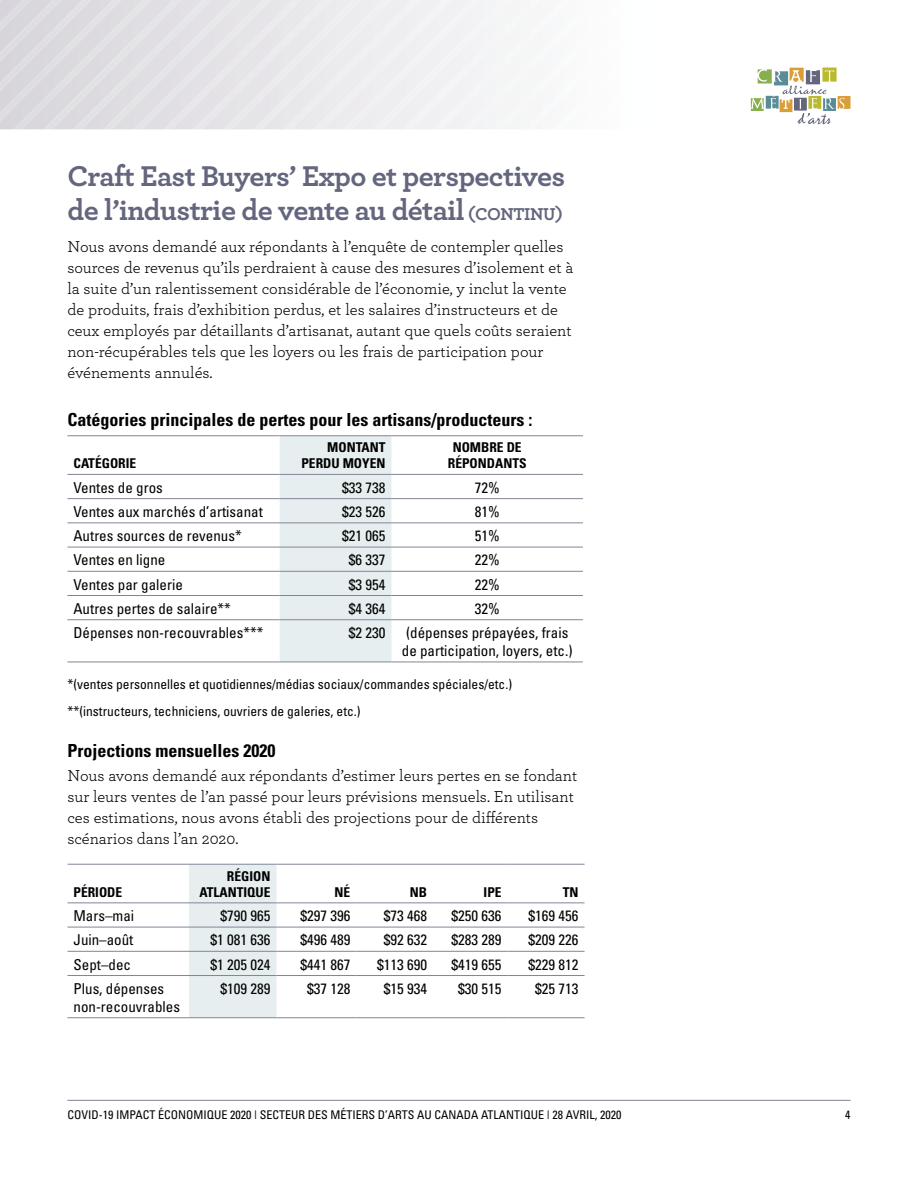
<style>
.page{position:relative;width:918px;height:1188px;background:#fff}
.page>*{position:absolute;margin:0;border:0;box-sizing:border-box;transform-origin:0 0}
.t1{font:700 30px/34.5px "Archer";letter-spacing:-.02em;color:#63667d}
.t2{font:700 condensed 18px "Univers";color:#000}
.t3{font:16.5px/21px "Archer";color:#000}
.t4{font:condensed 15px/18px "Univers";color:#000}
.t5{font:condensed 13.5px/26.2px "Univers";color:#000}
.t6{font:700 condensed 13.5px/16.2px "Univers";color:#000;text-align:right}
.t7{font:condensed 12px "Univers";color:#000}
.s1{font-size:18px}
</style>
<div class="page">
<hr style="left:68px;top:1100px;width:782px;height:1px;background:#838597">
<svg style="left:751px;top:68px;width:99px;height:56px"></svg>
<svg style="left:0;top:0;width:506px;height:129px"></svg>
<div style="left:280px;top:436px;width:112px;height:226px;background:#e6eeef"></div>
<hr style="left:68px;top:435px;width:212px;height:1px;background:#838597">
<hr style="left:68px;top:474px;width:212px;height:1px;background:#838597">
<hr style="left:68px;top:498px;width:212px;height:1px;background:#838597">
<hr style="left:280px;top:498px;width:111px;height:1px;background:#838597">
<hr style="left:392px;top:498px;width:191px;height:1px;background:#838597">
<hr style="left:68px;top:522px;width:212px;height:1px;background:#838597">
<hr style="left:280px;top:522px;width:111px;height:1px;background:#838597">
<hr style="left:392px;top:522px;width:191px;height:1px;background:#838597">
<hr style="left:68px;top:547px;width:212px;height:1px;background:#838597">
<hr style="left:280px;top:547px;width:111px;height:1px;background:#838597">
<hr style="left:392px;top:547px;width:191px;height:1px;background:#838597">
<hr style="left:68px;top:571px;width:212px;height:1px;background:#838597">
<hr style="left:280px;top:571px;width:111px;height:1px;background:#838597">
<hr style="left:392px;top:571px;width:191px;height:1px;background:#838597">
<hr style="left:68px;top:595px;width:212px;height:1px;background:#838597">
<hr style="left:280px;top:595px;width:111px;height:1px;background:#838597">
<hr style="left:392px;top:595px;width:191px;height:1px;background:#838597">
<hr style="left:68px;top:619px;width:212px;height:1px;background:#838597">
<hr style="left:280px;top:619px;width:111px;height:1px;background:#838597">
<hr style="left:392px;top:619px;width:191px;height:1px;background:#838597">
<hr style="left:68px;top:662px;width:212px;height:1px;background:#838597">
<hr style="left:280px;top:662px;width:111px;height:1px;background:#838597">
<hr style="left:392px;top:662px;width:191px;height:1px;background:#838597">
<hr style="left:280px;top:435px;width:111px;height:1px;background:#838597">
<hr style="left:392px;top:435px;width:191px;height:1px;background:#838597">
<hr style="left:280px;top:474px;width:111px;height:1px;background:#838597">
<hr style="left:392px;top:474px;width:191px;height:1px;background:#838597">
<div style="left:189px;top:865px;width:87px;height:152px;background:#e6eeef"></div>
<hr style="left:433px;top:864px;width:75px;height:1px;background:#838597">
<hr style="left:508px;top:864px;width:77px;height:1px;background:#838597">
<hr style="left:433px;top:902px;width:75px;height:1px;background:#838597">
<hr style="left:508px;top:902px;width:77px;height:1px;background:#838597">
<hr style="left:68px;top:927px;width:121px;height:1px;background:#838597">
<hr style="left:189px;top:927px;width:87px;height:1px;background:#838597">
<hr style="left:276px;top:927px;width:80px;height:1px;background:#838597">
<hr style="left:356px;top:927px;width:77px;height:1px;background:#838597">
<hr style="left:433px;top:927px;width:75px;height:1px;background:#838597">
<hr style="left:508px;top:927px;width:77px;height:1px;background:#838597">
<hr style="left:68px;top:951px;width:121px;height:1px;background:#838597">
<hr style="left:189px;top:951px;width:87px;height:1px;background:#838597">
<hr style="left:276px;top:951px;width:80px;height:1px;background:#838597">
<hr style="left:356px;top:951px;width:77px;height:1px;background:#838597">
<hr style="left:433px;top:951px;width:75px;height:1px;background:#838597">
<hr style="left:508px;top:951px;width:77px;height:1px;background:#838597">
<hr style="left:68px;top:975px;width:121px;height:1px;background:#838597">
<hr style="left:189px;top:975px;width:87px;height:1px;background:#838597">
<hr style="left:276px;top:975px;width:80px;height:1px;background:#838597">
<hr style="left:356px;top:975px;width:77px;height:1px;background:#838597">
<hr style="left:433px;top:975px;width:75px;height:1px;background:#838597">
<hr style="left:508px;top:975px;width:77px;height:1px;background:#838597">
<hr style="left:68px;top:1017px;width:121px;height:1px;background:#838597">
<hr style="left:189px;top:1017px;width:87px;height:1px;background:#838597">
<hr style="left:276px;top:1017px;width:80px;height:1px;background:#838597">
<hr style="left:356px;top:1017px;width:77px;height:1px;background:#838597">
<hr style="left:433px;top:1017px;width:75px;height:1px;background:#838597">
<hr style="left:508px;top:1017px;width:77px;height:1px;background:#838597">
<hr style="left:68px;top:864px;width:121px;height:1px;background:#838597">
<hr style="left:189px;top:864px;width:87px;height:1px;background:#838597">
<hr style="left:276px;top:864px;width:80px;height:1px;background:#838597">
<hr style="left:356px;top:864px;width:77px;height:1px;background:#838597">
<hr style="left:68px;top:902px;width:121px;height:1px;background:#838597">
<hr style="left:189px;top:902px;width:87px;height:1px;background:#838597">
<hr style="left:276px;top:902px;width:80px;height:1px;background:#838597">
<hr style="left:356px;top:902px;width:77px;height:1px;background:#838597">
<h1 class="t1" style="left:68px;top:157px;width:499px">Craft East Buyers’ Expo et perspectives de l’industrie de vente au détail <span class="s1">(CONTINU)</span></h1>
<p class="t3" style="left:68px;top:235px;width:507px">Nous avons demandé aux répondants à l’enquête de contempler quelles sources de revenus qu’ils perdraient à cause des mesures d’isolement et à la suite d’un ralentissement considérable de l’économie, y inclut la vente de produits, frais d’exhibition perdus, et les salaires d’instructeurs et de ceux employés par détaillants d’artisanat, autant que quels coûts seraient non-récupérables tels que les loyers ou les frais de participation pour événements annulés.</p>
<p class="t2" style="left:68px;top:408px;width:466px">Catégories principales de pertes pour les artisans/producteurs :</p>
<p class="t6" style="left:74px;top:455px;width:64px">CATÉGORIE</p>
<p class="t6" style="left:301px;top:439px;width:86px">MONTANT<br>PERDU MOYEN</p>
<p class="t6" style="left:448px;top:439px;width:80px;text-align:center">NOMBRE DE<br>RÉPONDANTS</p>
<p class="t4" style="left:74px;top:478px;width:91px">Ventes de gros</p>
<p class="t4" style="left:342px;top:478px;width:45px">$33 738</p>
<p class="t4" style="left:475px;top:478px;width:26px">72%</p>
<p class="t4" style="left:74px;top:502px;width:191px">Ventes aux marchés d’artisanat</p>
<p class="t4" style="left:342px;top:502px;width:45px">$23 526</p>
<p class="t4" style="left:475px;top:502px;width:26px">81%</p>
<p class="t4" style="left:74px;top:526px;width:170px">Autres sources de revenus*</p>
<p class="t4" style="left:342px;top:526px;width:45px">$21 065</p>
<p class="t4" style="left:475px;top:526px;width:26px">51%</p>
<p class="t4" style="left:74px;top:551px;width:93px">Ventes en ligne</p>
<p class="t4" style="left:349px;top:551px;width:38px">$6 337</p>
<p class="t4" style="left:475px;top:551px;width:26px">22%</p>
<p class="t4" style="left:74px;top:575px;width:111px">Ventes par galerie</p>
<p class="t4" style="left:349px;top:575px;width:38px">$3 954</p>
<p class="t4" style="left:475px;top:575px;width:26px">22%</p>
<p class="t4" style="left:74px;top:599px;width:159px">Autres pertes de salaire**</p>
<p class="t4" style="left:349px;top:599px;width:38px">$4 364</p>
<p class="t4" style="left:475px;top:599px;width:26px">32%</p>
<p class="t4" style="left:74px;top:623px;width:191px">Dépenses non-recouvrables***</p>
<p class="t4" style="left:349px;top:623px;width:38px">$2 230</p>
<p class="t4" style="left:402px;top:623px;width:172px">(dépenses prépayées, frais de participation, loyers, etc.)</p>
<p class="t5" style="left:68px;top:671px;width:446px">*(ventes personnelles et quotidiennes/médias sociaux/commandes spéciales/etc.) **(instructeurs, techniciens, ouvriers de galeries, etc.)</p>
<p class="t2" style="left:68px;top:739px;width:209px">Projections mensuelles 2020</p>
<p class="t3" style="left:68px;top:765px;width:511px">Nous avons demandé aux répondants d’estimer leurs pertes en se fondant sur leurs ventes de l’an passé pour leurs prévisions mensuels. En utilisant ces estimations, nous avons établi des projections pour de différents scénarios dans l’an 2020.</p>
<p class="t6" style="left:74px;top:884px;width:50px">PÉRIODE</p>
<p class="t6" style="left:199px;top:868px;width:72px">RÉGION<br>ATLANTIQUE</p>
<p class="t6" style="left:335px;top:884px;width:17px">NÉ</p>
<p class="t6" style="left:410px;top:884px;width:19px">NB</p>
<p class="t6" style="left:484px;top:884px;width:20px">IPE</p>
<p class="t6" style="left:563px;top:884px;width:17px">TN</p>
<p class="t4" style="left:74px;top:906px;width:62px">Mars–mai</p>
<p class="t4" style="left:221px;top:906px;width:51px">$790 965</p>
<p class="t4" style="left:300px;top:906px;width:51px">$297 396</p>
<p class="t4" style="left:384px;top:906px;width:45px">$73 468</p>
<p class="t4" style="left:452px;top:906px;width:51px">$250 636</p>
<p class="t4" style="left:529px;top:906px;width:51px">$169 456</p>
<p class="t4" style="left:74px;top:931px;width:61px">Juin–août</p>
<p class="t4" style="left:211px;top:931px;width:61px">$1 081 636</p>
<p class="t4" style="left:300px;top:931px;width:51px">$496 489</p>
<p class="t4" style="left:384px;top:931px;width:45px">$92 632</p>
<p class="t4" style="left:452px;top:931px;width:51px">$283 289</p>
<p class="t4" style="left:529px;top:931px;width:51px">$209 226</p>
<p class="t4" style="left:74px;top:955px;width:59px">Sept–dec</p>
<p class="t4" style="left:211px;top:955px;width:61px">$1 205 024</p>
<p class="t4" style="left:300px;top:955px;width:51px">$441 867</p>
<p class="t4" style="left:377px;top:955px;width:51px">$113 690</p>
<p class="t4" style="left:452px;top:955px;width:51px">$419 655</p>
<p class="t4" style="left:529px;top:955px;width:51px">$229 812</p>
<p class="t4" style="left:74px;top:979px;width:108px">Plus, dépenses non-recouvrables</p>
<p class="t4" style="left:221px;top:979px;width:51px">$109 289</p>
<p class="t4" style="left:307px;top:979px;width:45px">$37 128</p>
<p class="t4" style="left:384px;top:979px;width:45px">$15 934</p>
<p class="t4" style="left:458px;top:979px;width:45px">$30 515</p>
<p class="t4" style="left:535px;top:979px;width:45px">$25 713</p>
<p class="t7" style="left:68px;top:1107px;width:556px">COVID-19 IMPACT ÉCONOMIQUE 2020 | SECTEUR DES MÉTIERS D’ARTS AU CANADA ATLANTIQUE | 28 AVRIL, 2020</p>
<p class="t7" style="left:845px;top:1107px;width:7px">4</p>
</div>
